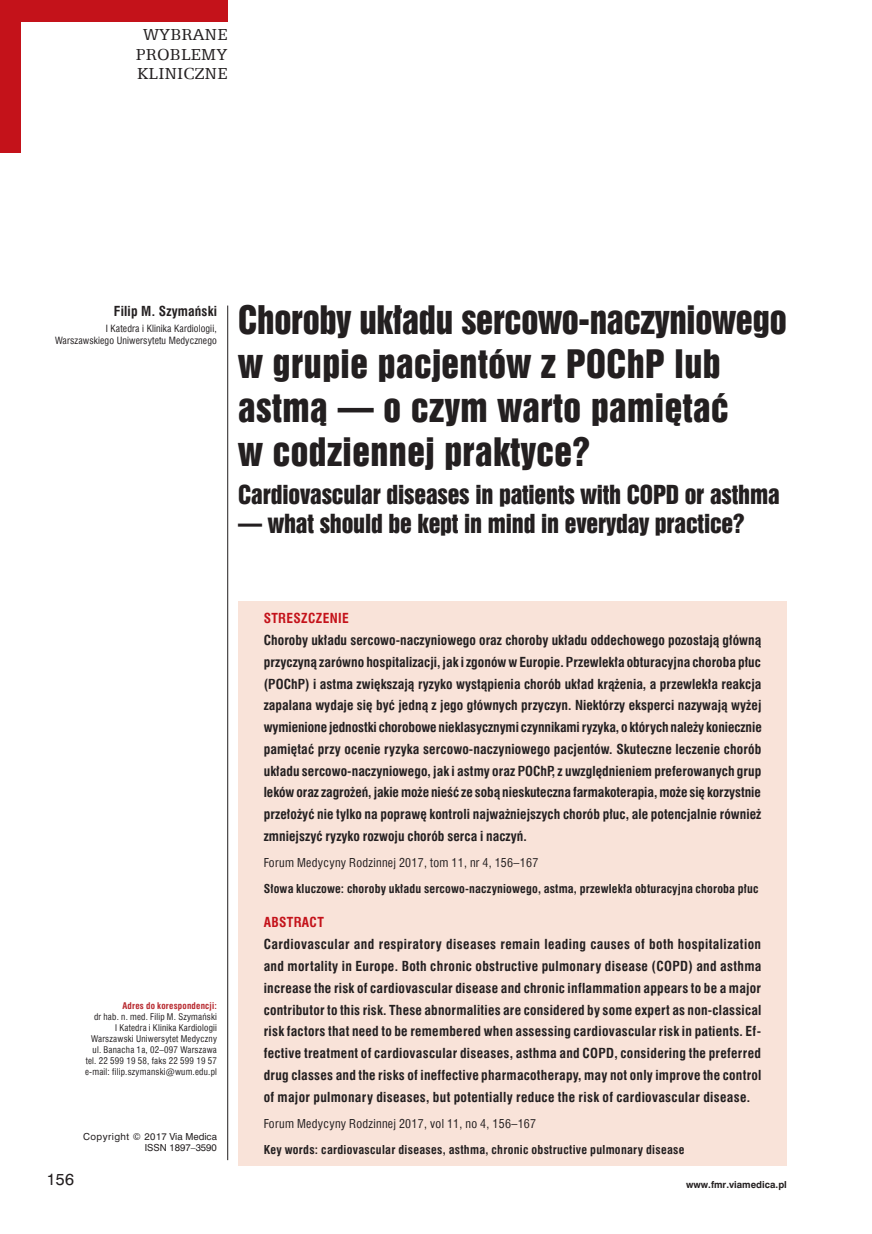
<style>
.page{position:relative;width:872px;height:1234px;background:#fff}
.page>*{position:absolute;margin:0;border:0;box-sizing:border-box;transform-origin:0 0}
._01_-_Tytuł{font:36px/44px "Swis 921 EU";letter-spacing:.01em;color:#231f20}
._02_-_tytuł_anglo{font:24px "Swis 921 EU";letter-spacing:-.005em;color:#231f20}
.t1{font:18px/19.5px "Egyptian 505 EU";letter-spacing:.015em;color:#231f20;text-align:center}
.t2{font:15px "Swis 721 PL";color:#231f20}
._032_-_Streszczenie{font:700 13.5px/21.8px "Swis 721 Cn EU";letter-spacing:.005em;color:#231f20;text-align:justify}
._033_-_Streszczenie{font:700 13.5px/21.8px "Swis 721 Cn EU";letter-spacing:.025em;color:#231f20;text-align:justify}
._031_-_Streszczenie{font:700 13.5px "Swis 721 Cn EU";letter-spacing:.025em;color:#c4121a}
._041_-_Autorzy{font:700 13.5px "Swis 721 Cn EU";letter-spacing:.015em;color:#231f20}
._034_-_Słowa_kluczow{font:700 12px "Swis 721 Cn EU";letter-spacing:.015em;color:#231f20}
._034_-_adres_bibl_po{font:12px "Swis 721 Cn EU";letter-spacing:.025em;color:#231f20}
._042_-_Kliniki{font:9.75px/11.9px "Swis 721 Cn EU";letter-spacing:.01em;color:#231f20;text-align:right}
._052_-_Adres_kor__te{font:9px "Swis 721 Cn EU";letter-spacing:.025em;color:#231f20}
.t3{font:9px/10.8px "Swis 721 PL";color:#231f20;text-align:right}
._051_-_Adres_kor__śr{font:700 9px "Swis 721 Cn EU";letter-spacing:.025em;color:#b7282e}
.t4{font:700 9px "Swis 721 PL";color:#231f20}
</style>
<div class="page">
<hr style="left:227px;top:305px;width:1px;height:854px;background:#231f20">
<div style="left:0;top:0;width:227px;height:21px;background:#c4121a"></div>
<div style="left:0;top:0;width:21px;height:153px;background:#c4121a"></div>
<div style="left:238px;top:601px;width:549px;height:564px;background:#f9e3d9"></div>
<h3 class="t1" style="left:136px;top:24px;width:93px">WYBRANE<br>PROBLEMY<br>KLINICZNE</h3>
<p class="_041_-_Autorzy" style="left:114px;top:302px;width:105px">Filip M. Szymański</p>
<p class="_042_-_Kliniki" style="left:55px;top:322px;width:163px">I Katedra i Klinika Kardiologii,<br>Warszawskiego Uniwersytetu Medycznego</p>
<p class="_01_-_Tytuł" style="left:238px;top:299px;width:550px">Choroby układu sercowo-naczyniowego w grupie pacjentów z POChP lub astmą — o czym warto pamiętać<br>w codziennej praktyce?</p>
<p class="_02_-_tytuł_anglo" style="left:238px;top:479px;width:543px">Cardiovascular diseases in patients with COPD or asthma</p>
<p class="_02_-_tytuł_anglo" style="left:238px;top:508px;width:508px">— what should be kept in mind in everyday practice?</p>
<p class="_051_-_Adres_kor__śr" style="left:122px;top:999px;width:96px">Adres do korespondencji:</p>
<p class="_052_-_Adres_kor__te" style="left:94px;top:1010px;width:124px">dr hab. n. med. Filip M. Szymański</p>
<p class="_052_-_Adres_kor__te" style="left:115px;top:1021px;width:103px">I Katedra i Klinika Kardiologii</p>
<p class="_052_-_Adres_kor__te" style="left:91px;top:1032px;width:127px">Warszawski Uniwersytet Medyczny</p>
<p class="_052_-_Adres_kor__te" style="left:93px;top:1043px;width:126px">ul. Banacha 1a, 02–097 Warszawa</p>
<p class="_052_-_Adres_kor__te" style="left:86px;top:1054px;width:133px">tel. 22 599 19 58, faks 22 599 19 57</p>
<p class="_052_-_Adres_kor__te" style="left:85px;top:1065px;width:133px">e-mail: filip.szymanski@wum.edu.pl</p>
<p class="t3" style="left:83px;top:1130px;width:135px">Copyright © 2017 Via Medica<br>ISSN 1897–3590</p>
<p class="_031_-_Streszczenie" style="left:264px;top:610px;width:86px">STRESZCZENIE</p>
<p class="_032_-_Streszczenie" style="left:264px;top:629px;width:499px">Choroby układu sercowo-naczyniowego oraz choroby układu oddechowego pozostają główną przyczyną zarówno hospitalizacji, jak i zgonów w Europie. Przewlekła obturacyjna choroba płuc (POChP) i astma zwiększają ryzyko wystąpienia chorób układ krążenia, a przewlekła reakcja zapalana wydaje się być jedną z jego głównych przyczyn. Niektórzy eksperci nazywają wyżej wymienione jednostki chorobowe nieklasycznymi czynnikami ryzyka, o których należy koniecznie pamiętać przy ocenie ryzyka sercowo-naczyniowego pacjentów. Skuteczne leczenie chorób układu sercowo-naczyniowego, jak i astmy oraz POChP, z uwzględnieniem preferowanych grup leków oraz zagrożeń, jakie może nieść ze sobą nieskuteczna farmakoterapia, może się korzystnie przełożyć nie tylko na poprawę kontroli najważniejszych chorób płuc, ale potencjalnie również zmniejszyć ryzyko rozwoju chorób serca i naczyń.</p>
<p class="_034_-_adres_bibl_po" style="left:264px;top:854px;width:276px">Forum Medycyny Rodzinnej 2017, tom 11, nr 4, 156–167</p>
<p class="_034_-_Słowa_kluczow" style="left:264px;top:881px;width:496px">Słowa kluczowe: choroby układu sercowo-naczyniowego, astma, przewlekła obturacyjna choroba płuc</p>
<p class="_031_-_Streszczenie" style="left:264px;top:914px;width:62px">ABSTRACT</p>
<p class="_033_-_Streszczenie" style="left:264px;top:933px;width:499px">Cardiovascular and respiratory diseases remain leading causes of both hospitalization and mortality in Europe. Both chronic obstructive pulmonary disease (COPD) and asthma increase the risk of cardiovascular disease and chronic inflammation appears to be a major contributor to this risk. These abnormalities are considered by some expert as non-classical risk factors that need to be remembered when assessing cardiovascular risk in patients. Ef&shy;fective treatment of cardiovascular diseases, asthma and COPD, considering the preferred drug classes and the risks of ineffective pharmacotherapy, may not only improve the control of major pulmonary diseases, but potentially reduce the risk of cardiovascular disease.</p>
<p class="_034_-_adres_bibl_po" style="left:264px;top:1114px;width:274px">Forum Medycyny Rodzinnej 2017, vol 11, no 4, 156–167</p>
<p class="_034_-_Słowa_kluczow" style="left:264px;top:1141px;width:422px">Key words: cardiovascular diseases, asthma, chronic obstructive pulmonary disease</p>
<p class="t2" style="left:47px;top:1169px;width:29px">156</p>
<p class="t4" style="left:686px;top:1178px;width:102px">www.fmr.viamedica.pl</p>
</div>
